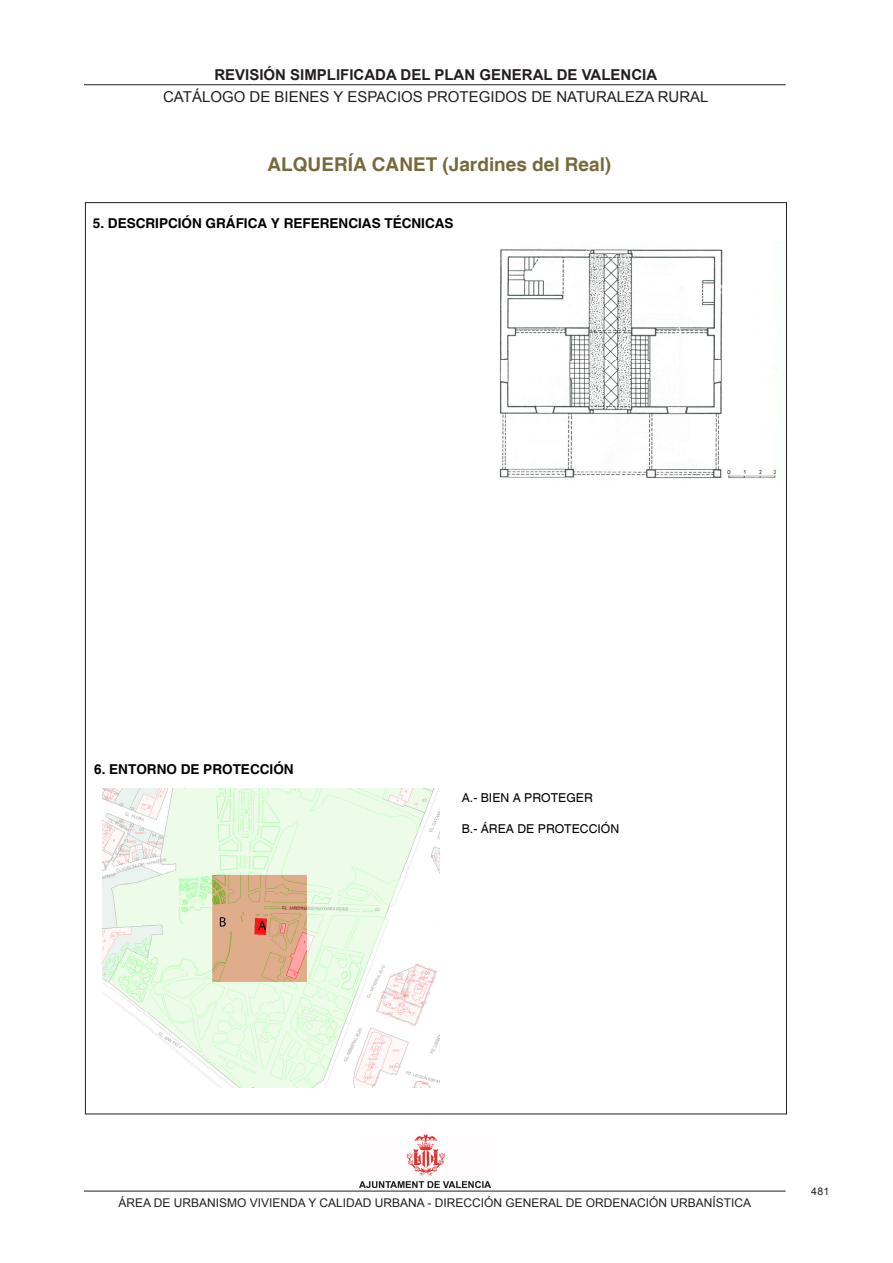
<style>
.page{position:relative;width:893px;height:1263px;background:#fff}
.page>*{position:absolute;margin:0;border:0;box-sizing:border-box;transform-origin:0 0}
.t1{font:700 18.9px "Helvetica";color:#766a3d}
.t2{font:15px "Arial";color:#231f20}
.t3{font:700 15px "Arial";color:#231f20}
.t4{font:700 13.65px "Helvetica";letter-spacing:-.005em;color:#000}
.t5{font:12.15px "Helvetica";color:#000}
.t6{font:12px "Arial";color:#231f20}
.t7{font:10.5px "Arial";color:#231f20}
</style>
<div class="page">
<hr style="left:84px;top:84px;width:702px;height:1px;background:#231f20">
<hr style="left:84px;top:1191px;width:702px;height:1px;background:#231f20">
<img style="left:359px;top:1134px;width:131px;height:53px">
<img style="left:499px;top:249px;width:286px;height:230px">
<img style="left:102px;top:788px;width:337px;height:300px">
<p class="t3" style="left:214px;top:65px;width:444px">REVISIÓN SIMPLIFICADA DEL PLAN GENERAL DE VALENCIA</p>
<p class="t2" style="left:163px;top:87px;width:547px">CATÁLOGO DE BIENES Y ESPACIOS PROTEGIDOS DE NATURALEZA RURAL</p>
<p class="t1" style="left:267px;top:153px;width:345px">ALQUERÍA CANET (Jardines del Real)</p>
<p class="t4" style="left:93px;top:215px;width:362px">5. DESCRIPCIÓN GRÁFICA Y REFERENCIAS TÉCNICAS</p>
<p class="t4" style="left:94px;top:761px;width:201px">6. ENTORNO DE PROTECCIÓN</p>
<p class="t5" style="left:462px;top:790px;width:132px">A.- BIEN A PROTEGER</p>
<p class="t5" style="left:462px;top:821px;width:159px">B.- ÁREA DE PROTECCIÓN</p>
<p class="t6" style="left:118px;top:1195px;width:634px">ÁREA DE URBANISMO VIVIENDA Y CALIDAD URBANA - DIRECCIÓN GENERAL DE ORDENACIÓN URBANÍSTICA</p>
<p class="t7" style="left:811px;top:1184px;width:19px">481</p>
</div>
